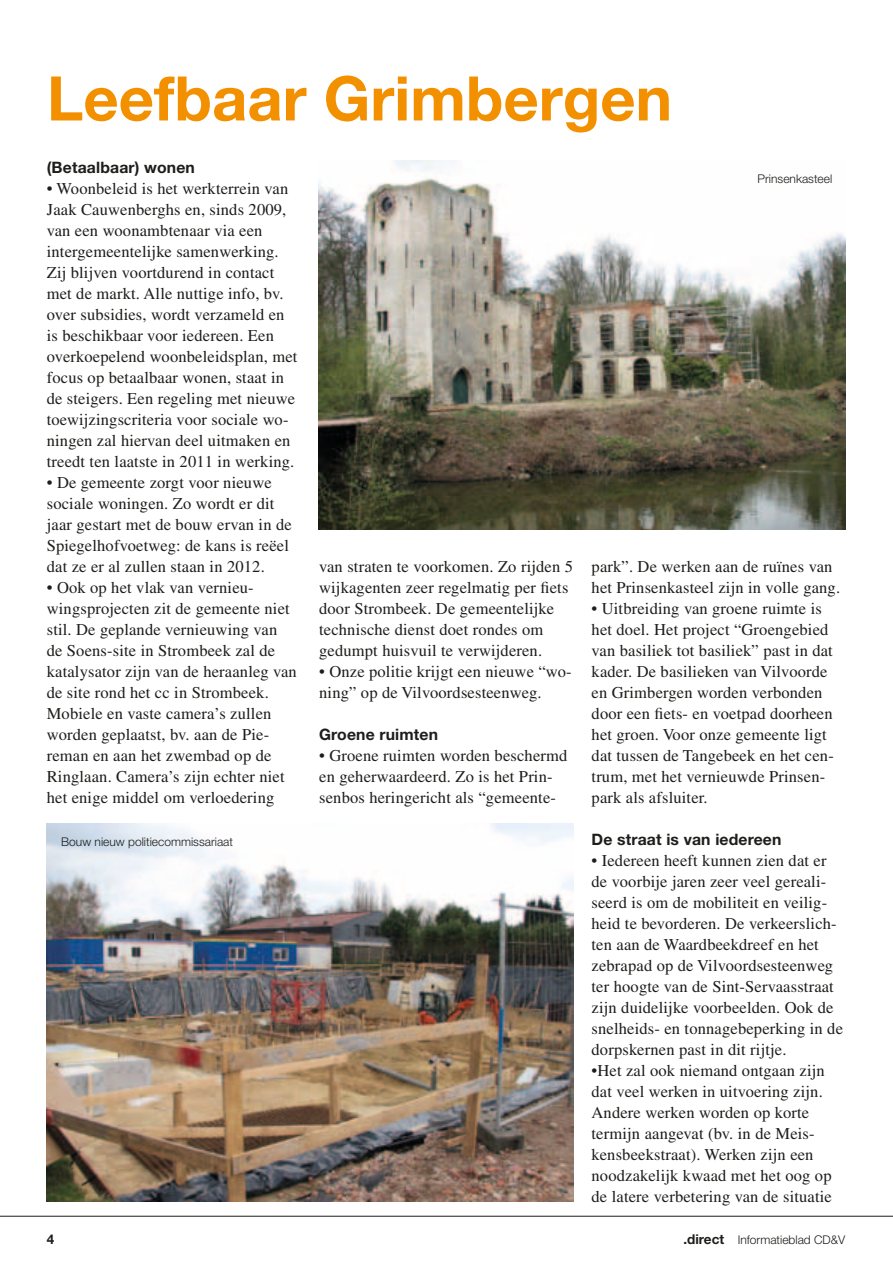
<style>
.page{position:relative;width:893px;height:1263px;background:#fff}
.page>*{position:absolute;margin:0;border:0;box-sizing:border-box;transform-origin:0 0}
.t1{font:700 61.5px "Helvetica Neue LT Std";color:#f39000}
.t2{font:16.5px/21px "Times LT Std";letter-spacing:.01em;color:#1d1d1b}
.t3{font:700 15.75px "Helvetica Neue LT Std";letter-spacing:.01em;color:#1d1d1b}
.t4{font:700 13.5px "Helvetica Neue LT Std";color:#1d1d1b}
.t5{font:300 12px "Helvetica Neue LT Std";color:#1d1d1b}
.s1{font-weight:700;font-size:13.5px}
</style>
<div class="page">
<hr style="left:0;top:1216px;width:893px;height:1px;background:#1d1d1b">
<img style="left:47px;top:824px;width:527px;height:378px">
<img style="left:318px;top:160px;width:527px;height:370px">
<h1 class="t1" style="left:47px;top:60px;width:627px">Leefbaar Grimbergen</h1>
<p class="t3" style="left:47px;top:157px;width:150px">(Betaalbaar) wonen</p>
<p class="t2" style="left:47px;top:178px;width:252px">• Woonbeleid is het werkterrein van Jaak Cauwenberghs en, sinds 2009, van een woonambtenaar via een intergemeentelijke samenwerking.<br>Zij blijven voortdurend in contact met de markt. Alle nuttige info, bv. over subsidies, wordt verzameld en is beschikbaar voor iedereen. Een overkoepelend woonbeleidsplan, met focus op betaalbaar wonen, staat in de steigers. Een regeling met nieuwe toewijzingscriteria voor sociale wo&shy;ningen zal hiervan deel uitmaken en treedt ten laatste in 2011 in werking.</p>
<p class="t2" style="left:47px;top:472px;width:247px">• De gemeente zorgt voor nieuwe sociale woningen. Zo wordt er dit jaar gestart met de bouw ervan in de Spiegelhofvoetweg: de kans is reëel dat ze er al zullen staan in 2012.</p>
<p class="t2" style="left:47px;top:577px;width:252px">• Ook op het vlak van vernieu&shy;wingsprojecten zit de gemeente niet stil. De geplande vernieuwing van de Soens-site in Strombeek zal de katalysator zijn van de heraanleg van de site rond het cc in Strombeek.<br>Mobiele en vaste camera’s zullen worden geplaatst, bv. aan de Pie&shy;reman en aan het zwembad op de Ringlaan. Camera’s zijn echter niet het enige middel om verloedering</p>
<p class="t5" style="left:61px;top:835px;width:173px">Bouw nieuw politiecommissariaat</p>
<p class="t5" style="left:757px;top:171px;width:76px">Prinsenkasteel</p>
<p class="t2" style="left:319px;top:556px;width:255px">van straten te voorkomen. Zo rijden 5 wijkagenten zeer regelmatig per fiets door Strombeek. De gemeentelijke technische dienst doet rondes om gedumpt huisvuil te verwijderen.</p>
<p class="t2" style="left:319px;top:661px;width:254px">• Onze politie krijgt een nieuwe “wo&shy;ning” op de Vilvoordsesteenweg.</p>
<p class="t3" style="left:319px;top:724px;width:120px">Groene ruimten</p>
<p class="t2" style="left:319px;top:745px;width:250px">• Groene ruimten worden beschermd en geherwaardeerd. Zo is het Prin&shy;senbos heringericht als “gemeente-</p>
<p class="t2" style="left:592px;top:556px;width:250px">park”. De werken aan de ruïnes van het Prinsenkasteel zijn in volle gang.</p>
<p class="t2" style="left:592px;top:598px;width:244px">• Uitbreiding van groene ruimte is het doel. Het project “Groengebied van basiliek tot basiliek” past in dat kader. De basilieken van Vilvoorde en Grimbergen worden verbonden door een fiets- en voetpad doorheen het groen. Voor onze gemeente ligt dat tussen de Tangebeek en het cen&shy;trum, met het vernieuwde Prinsen&shy;park als afsluiter.</p>
<p class="t3" style="left:592px;top:829px;width:191px">De straat is van iedereen</p>
<p class="t2" style="left:592px;top:850px;width:253px">• Iedereen heeft kunnen zien dat er de voorbije jaren zeer veel gereali&shy;seerd is om de mobiliteit en veilig&shy;heid te bevorderen. De verkeerslich&shy;ten aan de Waardbeekdreef en het zebrapad op de Vilvoordsesteenweg ter hoogte van de Sint-Servaasstraat zijn duidelijke voorbeelden. Ook de snelheids- en tonnagebeperking in de dorpskernen past in dit rijtje.</p>
<p class="t2" style="left:592px;top:1060px;width:242px">•Het zal ook niemand ontgaan zijn dat veel werken in uitvoering zijn.<br>Andere werken worden op korte termijn aangevat (bv. in de Meis&shy;kensbeekstraat). Werken zijn een noodzakelijk kwaad met het oog op de latere verbetering van de situatie</p>
<p class="t4" style="left:47px;top:1231px;width:9px">4</p>
<p class="t5" style="left:683px;top:1232px;width:163px"><span class="s1">.direct</span> Informatieblad CD&amp;V</p>
</div>
